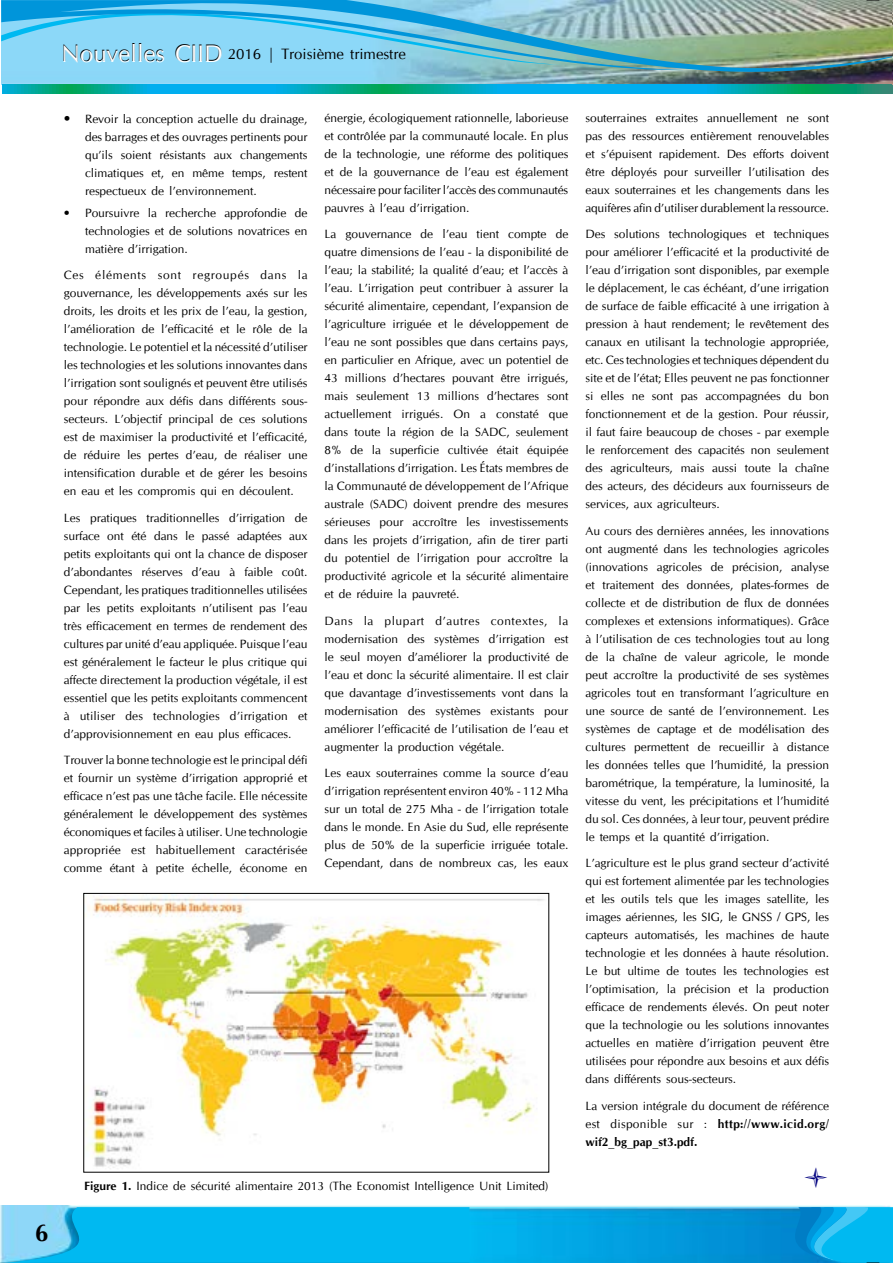
<style>
.page{position:relative;width:893px;height:1263px;background:#fff}
.page>*{position:absolute;margin:0;border:0;box-sizing:border-box;transform-origin:0 0}
.t1{font:700 24px "CG Omega";color:#000}
.t2{font:24px "Webdings";color:#000080;scale:1.1 1}
.t3{font:15px "CG Omega";color:#000}
.t4{font:12px/18px "CG Omega";color:#000;text-align:justify}
.s1{font-size:24px}
.s2{font-size:13.35px}
.s3{font-weight:700}
</style>
<div class="page">
<svg style="left:1px;top:74px;width:892px;height:11px;background:#6ca6b9"></svg>
<img style="left:1px;top:0;width:892px;height:74px">
<svg style="left:3px;top:85px;width:890px;height:9px;background:#01a9b5"></svg>
<img style="left:0;top:1206px;width:892px;height:57px">
<svg style="left:5px;top:1207px;width:888px;height:56px;background:#11bbf0"></svg>
<img style="left:469px;top:1207px;width:290px;height:56px">
<svg style="left:867px;top:0;width:12px;height:1px"></svg>
<svg style="left:759px;top:1207px;width:120px;height:56px;background:#08a0de"></svg>
<img style="left:86px;top:895px;width:458px;height:273px">
<div style="left:83px;top:893px;width:466px;height:279px;border:1px solid #000"></div>
<p class="t3" style="left:61px;top:45px;width:346px"><span class="s1">Nouvelles CIID</span> 2016 | Troisième trimestre</p>
<p class="t4" style="left:85px;top:110px;width:224px;text-indent:-21px"><span class="s2">•</span> Revoir la conception actuelle du drainage, des barrages et des ouvrages pertinents pour qu’ils soient résistants aux changements climatiques et, en même temps, restent respectueux de l’environnement.</p>
<p class="t4" style="left:85px;top:204px;width:224px;text-indent:-21px">• Poursuivre la recherche approfondie de technologies et de solutions novatrices en matière d’irrigation.</p>
<p class="t4" style="left:64px;top:266px;width:245px">Ces éléments sont regroupés dans la gouvernance, les développements axés sur les droits, les droits et les prix de l’eau, la gestion, l’amélioration de l’efficacité et le rôle de la technologie. Le potentiel et la nécessité d’utiliser les technologies et les solutions innovantes dans l’irrigation sont soulignés et peuvent être utilisés pour répondre aux défis dans différents sous&shy;secteurs. L’objectif principal de ces solutions est de maximiser la productivité et l’efficacité, de réduire les pertes d’eau, de réaliser une intensification durable et de gérer les besoins en eau et les compromis qui en découlent.</p>
<p class="t4" style="left:64px;top:509px;width:245px">Les pratiques traditionnelles d’irrigation de surface ont été dans le passé adaptées aux petits exploitants qui ont la chance de disposer d’abondantes réserves d’eau à faible coût.<br>Cependant, les pratiques traditionnelles utilisées par les petits exploitants n’utilisent pas l’eau très efficacement en termes de rendement des cultures par unité d’eau appliquée. Puisque l’eau est généralement le facteur le plus critique qui affecte directement la production végétale, il est essentiel que les petits exploitants commencent à utiliser des technologies d’irrigation et d’approvisionnement en eau plus efficaces.</p>
<p class="t4" style="left:64px;top:751px;width:245px">Trouver la bonne technologie est le principal défi et fournir un système d’irrigation approprié et efficace n’est pas une tâche facile. Elle nécessite généralement le développement des systèmes économiques et faciles à utiliser. Une technologie appropriée est habituellement caractérisée comme étant à petite échelle, économe en</p>
<p class="t4" style="left:325px;top:109px;width:245px">énergie, écologiquement rationnelle, laborieuse et contrôlée par la communauté locale. En plus de la technologie, une réforme des politiques et de la gouvernance de l’eau est également nécessaire pour faciliter l’accès des communautés pauvres à l’eau d’irrigation.</p>
<p class="t4" style="left:325px;top:225px;width:245px">La gouvernance de l’eau tient compte de quatre dimensions de l’eau - la disponibilité de l’eau; la stabilité; la qualité d’eau; et l’accès à l’eau. L’irrigation peut contribuer à assurer la sécurité alimentaire, cependant, l’expansion de l’agriculture irriguée et le développement de l’eau ne sont possibles que dans certains pays, en particulier en Afrique, avec un potentiel de 43 millions d’hectares pouvant être irrigués, mais seulement 13 millions d’hectares sont actuellement irrigués. On a constaté que dans toute la région de la SADC, seulement 8% de la superficie cultivée était équipée d’installations d’irrigation. Les États membres de la Communauté de développement de l’Afrique australe (SADC) doivent prendre des mesures sérieuses pour accroître les investissements dans les projets d’irrigation, afin de tirer parti du potentiel de l’irrigation pour accroître la productivité agricole et la sécurité alimentaire et de réduire la pauvreté.</p>
<p class="t4" style="left:325px;top:612px;width:245px">Dans la plupart d’autres contextes, la modernisation des systèmes d’irrigation est le seul moyen d’améliorer la productivité de l’eau et donc la sécurité alimentaire. Il est clair que davantage d’investissements vont dans la modernisation des systèmes existants pour améliorer l’efficacité de l’utilisation de l’eau et augmenter la production végétale.</p>
<p class="t4" style="left:325px;top:764px;width:245px">Les eaux souterraines comme la source d’eau d’irrigation représentent environ 40% - 112 Mha sur un total de 275 Mha - de l’irrigation totale dans le monde. En Asie du Sud, elle représente plus de 50% de la superficie irriguée totale.<br>Cependant, dans de nombreux cas, les eaux</p>
<h1 class="t1" style="left:35px;top:1218px;width:15px">6</h1>
<p class="t4" style="left:84px;top:1177px;width:466px"><span class="s3">Figure 1.</span> Indice de sécurité alimentaire 2013 (The Economist Intelligence Unit Limited)</p>
<p class="t4" style="left:585px;top:109px;width:245px">souterraines extraites annuellement ne sont pas des ressources entièrement renouvelables et s’épuisent rapidement. Des efforts doivent être déployés pour surveiller l’utilisation des eaux souterraines et les changements dans les aquifères afin d’utiliser durablement la ressource.</p>
<p class="t4" style="left:585px;top:225px;width:245px">Des solutions technologiques et techniques pour améliorer l’efficacité et la productivité de l’eau d’irrigation sont disponibles, par exemple le déplacement, le cas échéant, d’une irrigation de surface de faible efficacité à une irrigation à pression à haut rendement; le revêtement des canaux en utilisant la technologie appropriée, etc. Ces technologies et techniques dépendent du site et de l’état; Elles peuvent ne pas fonctionner si elles ne sont pas accompagnées du bon fonctionnement et de la gestion. Pour réussir, il faut faire beaucoup de choses - par exemple le renforcement des capacités non seulement des agriculteurs, mais aussi toute la chaîne des acteurs, des décideurs aux fournisseurs de services, aux agriculteurs.</p>
<p class="t4" style="left:585px;top:522px;width:245px">Au cours des dernières années, les innovations ont augmenté dans les technologies agricoles (innovations agricoles de précision, analyse et traitement des données, plates-formes de collecte et de distribution de flux de données complexes et extensions informatiques). Grâce à l’utilisation de ces technologies tout au long de la chaîne de valeur agricole, le monde peut accroître la productivité de ses systèmes agricoles tout en transformant l’agriculture en une source de santé de l’environnement. Les systèmes de captage et de modélisation des cultures permettent de recueillir à distance les données telles que l’humidité, la pression barométrique, la température, la luminosité, la vitesse du vent, les précipitations et l’humidité du sol. Ces données, à leur tour, peuvent prédire le temps et la quantité d’irrigation.</p>
<p class="t4" style="left:585px;top:854px;width:245px">L’agriculture est le plus grand secteur d’activité qui est fortement alimentée par les technologies et les outils tels que les images satellite, les images aériennes, les SIG, le GNSS / GPS, les capteurs automatisés, les machines de haute technologie et les données à haute résolution.<br>Le but ultime de toutes les technologies est l’optimisation, la précision et la production efficace de rendements élevés. On peut noter que la technologie ou les solutions innovantes actuelles en matière d’irrigation peuvent être utilisées pour répondre aux besoins et aux défis dans différents sous-secteurs.</p>
<p class="t4" style="left:585px;top:1097px;width:245px">La version intégrale du document de référence est disponible sur : <span class="s3">http://www.icid.org/ wif2_bg_pap_st3.pdf.</span></p>
<h1 class="t2" style="left:803px;top:1165px;width:25px">●</h1>
</div>
